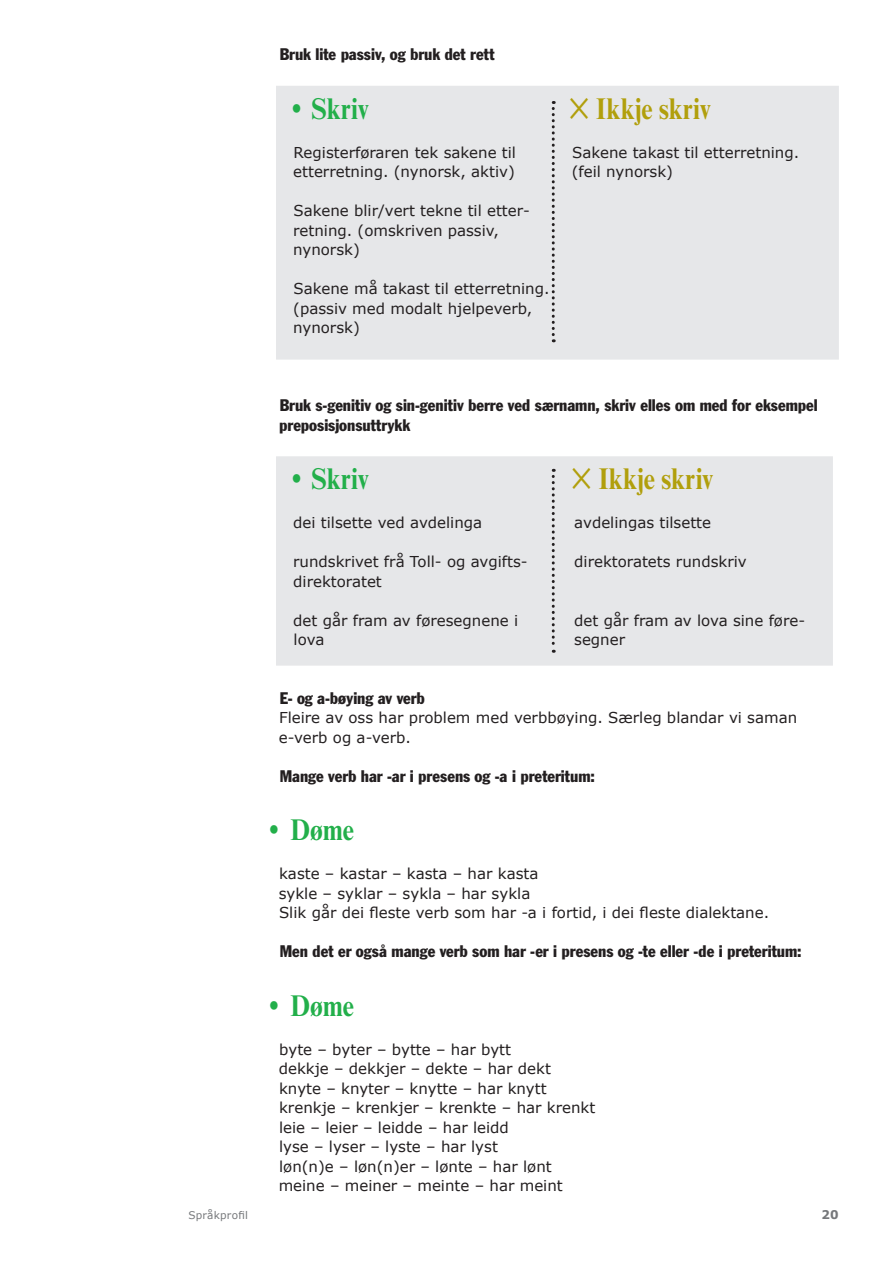
<style>
.page{position:relative;width:893px;height:1263px;background:#fff}
.page>*{position:absolute;margin:0;border:0;box-sizing:border-box;transform-origin:0 0}
.t1{font:700 30px "Times NRMT";letter-spacing:.005em;color:#22af4a;scale:.85 1}
.t2{font:700 30px "Times NRMT";letter-spacing:.005em;color:#b19f0c;scale:.85 1}
.t3{font:condensed 16.5px/19.5px "Franklin Gothic";color:#231f20}
.t4{font:15px/19.5px "Verdana";color:#231f20}
.t5{font:700 12px "Verdana";color:#76787b}
.t6{font:10.5px "Verdana";letter-spacing:.02em;color:#76787b}
</style>
<div class="page">
<div style="left:276px;top:86px;width:563px;height:274px;background:#e6e7e9"></div>
<div style="left:276px;top:456px;width:557px;height:210px;background:#e6e7e9"></div>
<svg style="left:552px;top:469px;width:3px;height:184px"></svg>
<svg style="left:552px;top:101px;width:3px;height:241px"></svg>
<p class="t3" style="left:280px;top:44px;width:216px">Bruk lite passiv, og bruk det rett</p>
<h1 class="t1" style="left:292px;top:90px;width:92px">• Skriv</h1>
<h1 class="t2" style="left:569px;top:90px;width:168px">✕ Ikkje skriv</h1>
<p class="t4" style="left:293px;top:143px;width:224px">Registerføraren tek sakene til etterretning. (nynorsk, aktiv)</p>
<p class="t4" style="left:572px;top:143px;width:229px">Sakene takast til etterretning. (feil nynorsk)</p>
<p class="t4" style="left:293px;top:201px;width:238px">Sakene blir/vert tekne til etter&shy;retning. (omskriven passiv, nynorsk)</p>
<p class="t4" style="left:293px;top:279px;width:258px">Sakene må takast til etterretning. (passiv med modalt hjelpeverb, nynorsk)</p>
<p class="t3" style="left:279px;top:395px;width:540px">Bruk s-genitiv og sin-genitiv berre ved særnamn, skriv elles om med for eksempel preposisjonsuttrykk</p>
<h1 class="t1" style="left:292px;top:461px;width:92px">• Skriv</h1>
<h1 class="t2" style="left:572px;top:461px;width:168px">✕ Ikkje skriv</h1>
<p class="t4" style="left:293px;top:513px;width:191px">dei tilsette ved avdelinga</p>
<p class="t4" style="left:574px;top:513px;width:138px">avdelingas tilsette</p>
<p class="t4" style="left:293px;top:552px;width:236px">rundskrivet frå Toll- og avgifts&shy;direktoratet</p>
<p class="t4" style="left:574px;top:552px;width:174px">direktoratets rundskriv</p>
<p class="t4" style="left:293px;top:611px;width:226px">det går fram av føresegnene i lova</p>
<p class="t4" style="left:574px;top:611px;width:232px">det går fram av lova sine føre&shy;segner</p>
<p class="t3" style="left:280px;top:688px;width:147px">E- og a-bøying av verb</p>
<p class="t4" style="left:279px;top:708px;width:520px">Fleire av oss har problem med verbbøying. Særleg blandar vi saman e-verb og a-verb.</p>
<p class="t3" style="left:280px;top:766px;width:317px">Mange verb har -ar i presens og -a i preteritum:</p>
<h1 class="t1" style="left:270px;top:812px;width:101px">• Døme</h1>
<p class="t4" style="left:279px;top:864px;width:492px">kaste – kastar – kasta – har kasta<br>sykle – syklar – sykla – har sykla<br>Slik går dei fleste verb som har -a i fortid, i dei fleste dialektane.</p>
<p class="t3" style="left:280px;top:941px;width:523px">Men det er også mange verb som har -er i presens og -te eller -de i preteritum:</p>
<h1 class="t1" style="left:270px;top:987px;width:101px">• Døme</h1>
<p class="t4" style="left:279px;top:1040px;width:318px">byte – byter – bytte – har bytt<br>dekkje – dekkjer – dekte – har dekt knyte – knyter – knytte – har knytt krenkje – krenkjer – krenkte – har krenkt leie – leier – leidde – har leidd<br>lyse – lyser – lyste – har lyst<br>løn(n)e – løn(n)er – lønte – har lønt meine – meiner – meinte – har meint</p>
<p class="t6" style="left:189px;top:1209px;width:61px">Språkprofil</p>
<p class="t5" style="left:822px;top:1207px;width:19px">20</p>
</div>
